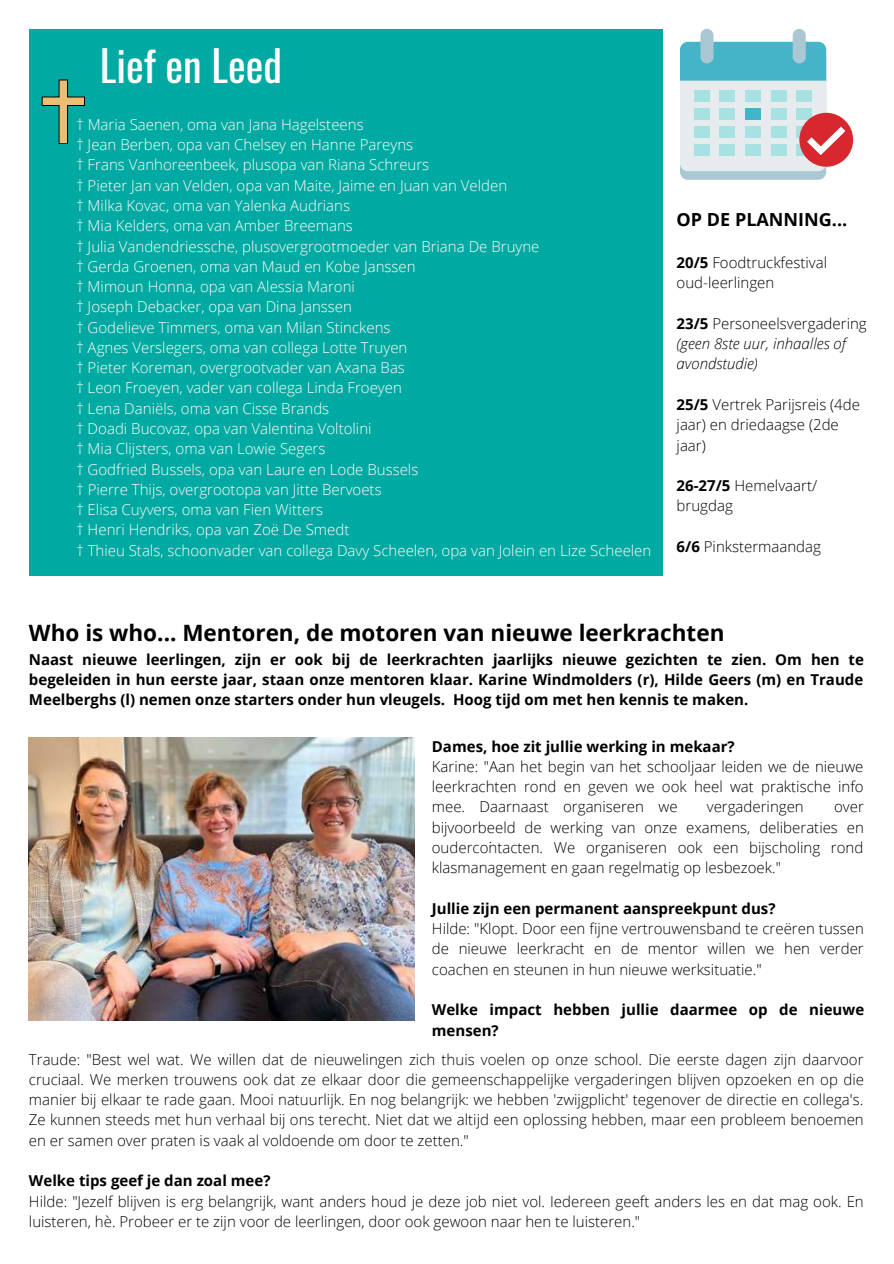
<style>
.page{position:relative;width:894px;height:1264px;background:#fff}
.page>*{position:absolute;margin:0;border:0;box-sizing:border-box;transform-origin:0 0}
.t1{font:42px "Oswald";color:#fff}
.t2{font:700 22.5px "Open Sans";color:#000}
.t3{font:700 18px "Open Sans";color:#000}
.t4{font:300 15px/20.2px "Open Sans";color:#000;text-align:justify}
.t5{font:300 15px/20.2px "Open Sans";color:#fffff9}
.t6{font:700 15px/20.2px "Open Sans";color:#000;text-align:justify}
.t7{font:italic 300 15px/20.2px "Open Sans";color:#000}
.s1{font-weight:700}
.s2{font-weight:700;font-style:normal}
.s3{font-style:normal}
</style>
<div class="page">
<div style="left:29px;top:29px;width:633px;height:546px;background:#00a9a2"></div>
<svg style="left:42px;top:80px;width:43px;height:64px"></svg>
<div style="left:679px;top:50px;width:147px;height:130px;background:#aac7d4;border-radius:8px"></div>
<div style="left:679px;top:42px;width:147px;height:129px;background:#e6ecee;border-radius:8px"></div>
<div style="left:679px;top:42px;width:147px;height:39px;background:#44b5c8"></div>
<div style="left:693px;top:90px;width:16px;height:11px;background:#a8e1e1"></div>
<div style="left:719px;top:90px;width:16px;height:11px;background:#a8e1e1"></div>
<div style="left:745px;top:90px;width:15px;height:11px;background:#a8e1e1"></div>
<div style="left:770px;top:90px;width:16px;height:11px;background:#a8e1e1"></div>
<div style="left:796px;top:90px;width:16px;height:11px;background:#a8e1e1"></div>
<div style="left:693px;top:108px;width:16px;height:11px;background:#a8e1e1"></div>
<div style="left:719px;top:108px;width:16px;height:11px;background:#a8e1e1"></div>
<div style="left:745px;top:108px;width:15px;height:11px;background:#44b5c8"></div>
<div style="left:770px;top:108px;width:16px;height:11px;background:#a8e1e1"></div>
<div style="left:796px;top:108px;width:16px;height:11px;background:#a8e1e1"></div>
<div style="left:693px;top:127px;width:16px;height:11px;background:#a8e1e1"></div>
<div style="left:719px;top:127px;width:16px;height:11px;background:#a8e1e1"></div>
<div style="left:745px;top:127px;width:15px;height:11px;background:#a8e1e1"></div>
<div style="left:770px;top:127px;width:16px;height:11px;background:#a8e1e1"></div>
<div style="left:796px;top:127px;width:16px;height:11px;background:#a8e1e1"></div>
<div style="left:693px;top:145px;width:16px;height:11px;background:#a8e1e1"></div>
<div style="left:719px;top:145px;width:16px;height:11px;background:#a8e1e1"></div>
<div style="left:745px;top:145px;width:15px;height:11px;background:#a8e1e1"></div>
<div style="left:770px;top:145px;width:16px;height:11px;background:#a8e1e1"></div>
<div style="left:796px;top:145px;width:16px;height:11px;background:#a8e1e1"></div>
<div style="left:700px;top:29px;width:13px;height:34px;background:#aac7d4;border-radius:7px"></div>
<div style="left:792px;top:29px;width:13px;height:34px;background:#aac7d4;border-radius:7px"></div>
<div style="left:799px;top:113px;width:53px;height:54px;background:#d7282f;border-radius:50%"></div>
<svg style="left:800px;top:120px;width:51px;height:39px"></svg>
<img style="left:29px;top:737px;width:385px;height:283px">
<h1 class="t1" style="left:100px;top:33px;width:184px">Lief en Leed</h1>
<p class="t5" style="left:76px;top:114px;width:576px">† Maria Saenen, oma van Jana Hagelsteens<br>† Jean Berben, opa van Chelsey en Hanne Pareyns<br>† Frans Vanhoreenbeek, plusopa van Riana Schreurs<br>† Pieter Jan van Velden, opa van Maite, Jaime en Juan van Velden<br>† Milka Kovac, oma van Yalenka Audrians<br>† Mia Kelders, oma van Amber Breemans<br>† Julia Vandendriessche, plusovergrootmoeder van Briana De Bruyne<br>† Gerda Groenen, oma van Maud en Kobe Janssen<br>† Mimoun Honna, opa van Alessia Maroni<br>† Joseph Debacker, opa van Dina Janssen<br>† Godelieve Timmers, oma van Milan Stinckens<br>† Agnes Verslegers, oma van collega Lotte Truyen<br>† Pieter Koreman, overgrootvader van Axana Bas<br>† Leon Froeyen, vader van collega Linda Froeyen<br>† Lena Daniëls, oma van Cisse Brands<br>† Doadi Bucovaz, opa van Valentina Voltolini<br>† Mia Clijsters, oma van Lowie Segers<br>† Godfried Bussels, opa van Laure en Lode Bussels<br>† Pierre Thijs, overgrootopa van Jitte Bervoets<br>† Elisa Cuyvers, oma van Fien Witters<br>† Henri Hendriks, opa van Zoë De Smedt<br>† Thieu Stals, schoonvader van collega Davy Scheelen, opa van Jolein en Lize Scheelen</p>
<p class="t3" style="left:676px;top:207px;width:172px">OP DE PLANNING...</p>
<p class="t4" style="left:676px;top:252px;width:152px"><span class="s1">20/5</span> Foodtruckfestival oud-leerlingen</p>
<p class="t7" style="left:676px;top:313px;width:191px"><span class="s2">23/5</span> <span class="s3">Personeelsvergadering </span>(geen 8ste uur, inhaalles of avondstudie)</p>
<p class="t4" style="left:676px;top:394px;width:185px;text-align:left"><span class="s1">25/5</span> Vertrek Parijsreis (4de jaar) en driedaagse (2de jaar)</p>
<p class="t4" style="left:676px;top:475px;width:142px"><span class="s1">26-27/5</span> Hemelvaart/ brugdag</p>
<p class="t4" style="left:676px;top:536px;width:146px"><span class="s1">6/6</span> Pinkstermaandag</p>
<h2 class="t2" style="left:29px;top:617px;width:696px">Who is who... Mentoren, de motoren van nieuwe leerkrachten</h2>
<p class="t6" style="left:29px;top:648px;width:836px">Naast nieuwe leerlingen, zijn er ook bij de leerkrachten jaarlijks nieuwe gezichten te zien. Om hen te begeleiden in hun eerste jaar, staan onze mentoren klaar. Karine Windmolders (r), Hilde Geers (m) en Traude Meelberghs (l) nemen onze starters onder hun vleugels. Hoog tijd om met hen kennis te maken.</p>
<p class="t6" style="left:432px;top:735px;width:304px">Dames, hoe zit jullie werking in mekaar?</p>
<p class="t4" style="left:432px;top:756px;width:433px">Karine: "Aan het begin van het schooljaar leiden we de nieuwe leerkrachten rond en geven we ook heel wat praktische info mee. Daarnaast organiseren we</p>
<p class="t4" style="left:706px;top:796px;width:98px">vergaderingen</p>
<p class="t4" style="left:432px;top:796px;width:433px;text-indent:402px">over bijvoorbeeld de werking van onze examens, deliberaties en oudercontacten. We organiseren ook een bijscholing rond klasmanagement en gaan regelmatig op lesbezoek."</p>
<p class="t6" style="left:432px;top:897px;width:345px">Jullie zijn een permanent aanspreekpunt dus?</p>
<p class="t4" style="left:432px;top:918px;width:433px">Hilde: "Klopt. Door een fijne vertrouwensband te creëren tussen de nieuwe leerkracht en de mentor willen we hen verder coachen en steunen in hun nieuwe werksituatie."</p>
<p class="t6" style="left:432px;top:999px;width:433px">Welke impact hebben jullie daarmee op de nieuwe mensen?</p>
<p class="t4" style="left:29px;top:1048px;width:836px">Traude: "Best wel wat. We willen dat de nieuwelingen zich thuis voelen op onze school. Die eerste dagen zijn daarvoor cruciaal. We merken trouwens ook dat ze elkaar door die gemeenschappelijke vergaderingen blijven opzoeken en op die manier bij elkaar te rade gaan. Mooi natuurlijk. En nog belangrijk: we hebben 'zwijgplicht' tegenover de directie en collega's.<br>Ze kunnen steeds met hun verhaal bij ons terecht. Niet dat we altijd een oplossing hebben, maar een probleem benoemen en er samen over praten is vaak al voldoende om door te zetten."</p>
<p class="t6" style="left:29px;top:1170px;width:243px">Welke tips geef je dan zoal mee?</p>
<p class="t4" style="left:29px;top:1190px;width:836px">Hilde: "Jezelf blijven is erg belangrijk, want anders houd je deze job niet vol. Iedereen geeft anders les en dat mag ook. En luisteren, hè. Probeer er te zijn voor de leerlingen, door ook gewoon naar hen te luisteren."</p>
<p class="t4" style="left:488px;top:827px;width:5px">.</p>
</div>
